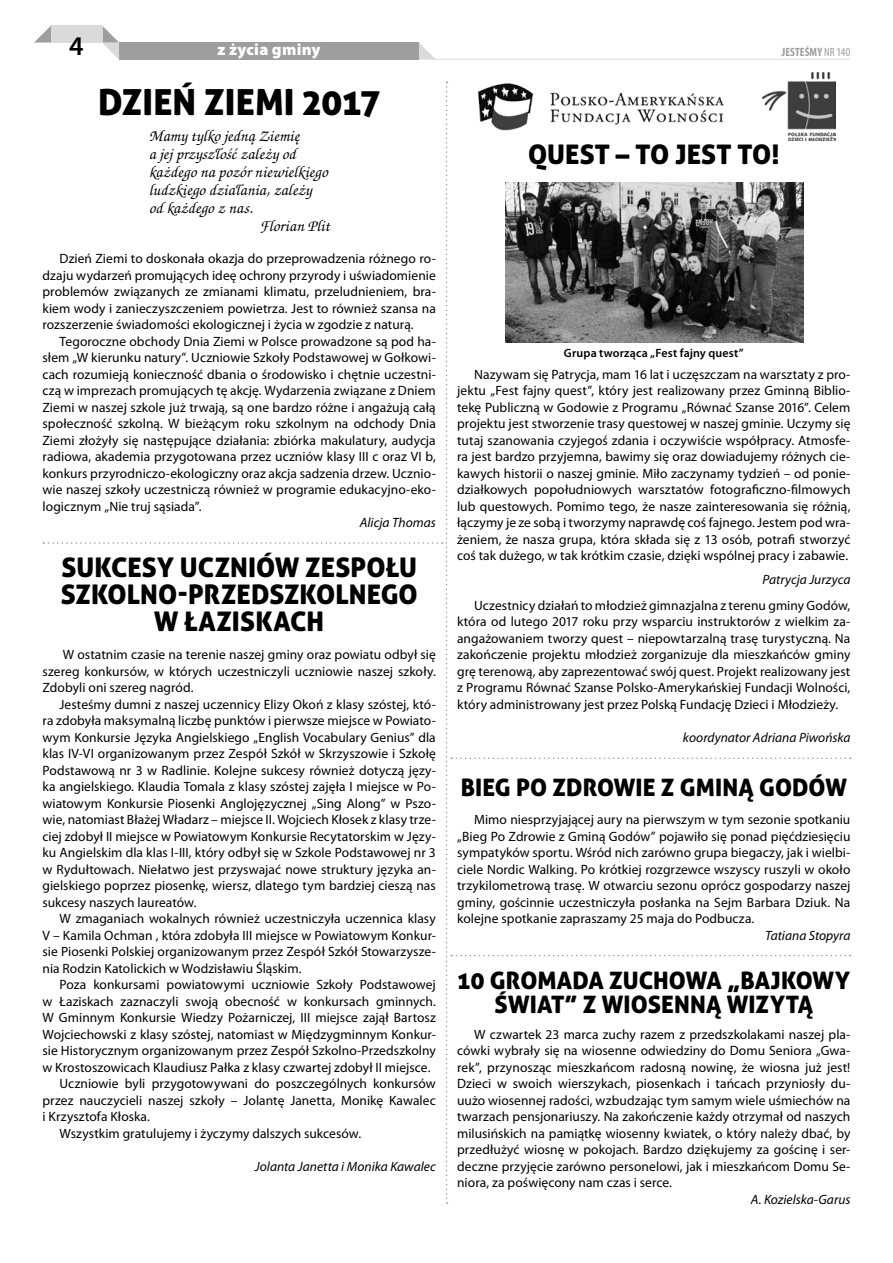
<style>
.page{position:relative;width:893px;height:1263px;background:#fff}
.page>*{position:absolute;margin:0;border:0;box-sizing:border-box;transform-origin:0 0}
.t1{font:36px "Aller Display";letter-spacing:.005em;color:#000}
.t2{font:27px/27px "Aller Display";color:#000;text-align:center}
.t3{font:600 27px "Myriad Pro";color:#000}
.t4{font:24px/24px "Aller Display";letter-spacing:.005em;color:#000;text-align:center}
.t5{font:italic 500 16.5px "Te X Gyre Chorus";letter-spacing:.005em;color:#000}
.t6{font:900 16.5px "Myriad Pro";letter-spacing:.015em;color:#fff}
.t7{font:13.5px/16.5px "Myriad Pro";letter-spacing:.005em;color:#000;text-align:justify}
.t8{font:italic 13.5px "Myriad Pro";color:#000}
.t9{font:600 12px "Myriad Pro";letter-spacing:.01em;color:#000}
.t10{font:700 condensed 12px "Myriad Pro";letter-spacing:.01em;color:#9c9e9f}
.s1{font-weight:400}
</style>
<div class="page">
<div style="left:119px;top:43px;width:300px;height:17px;background:#9c9e9f"></div>
<svg style="left:102px;top:26px;width:17px;height:33px"></svg>
<svg style="left:419px;top:43px;width:17px;height:17px"></svg>
<svg style="left:34px;top:26px;width:17px;height:17px"></svg>
<div style="left:51px;top:26px;width:51px;height:17px;background:#d9dadb"></div>
<hr style="left:432px;top:59px;width:418px;height:1px;background:#d9dadb">
<img style="left:505px;top:183px;width:299px;height:159px">
<img style="left:478px;top:83px;width:246px;height:48px">
<img style="left:763px;top:72px;width:72px;height:68px">
<h2 class="t3" style="left:69px;top:29px;width:16px">4</h2>
<p class="t6" style="left:217px;top:39px;width:105px">z życia gminy</p>
<h1 class="t1" style="left:98px;top:79px;width:284px">DZIEŃ ZIEMI 2017</h1>
<p class="t5" style="left:149px;top:124px;width:152px">Mamy tylko jedną Ziemię</p>
<p class="t5" style="left:149px;top:142px;width:149px">a jej przyszłość zależy od</p>
<p class="t5" style="left:149px;top:160px;width:180px">każdego na pozór niewielkiego</p>
<p class="t5" style="left:149px;top:178px;width:164px">ludzkiego działania, zależy</p>
<p class="t5" style="left:149px;top:196px;width:105px">od każdego z nas.</p>
<p class="t5" style="left:259px;top:214px;width:72px">Florian Plit</p>
<p class="t7" style="left:43px;top:250px;width:395px;text-indent:17px">Dzień Ziemi to doskonała okazja do przeprowadzenia różnego ro&shy;dzaju wydarzeń promujących ideę ochrony przyrody i uświadomienie problemów związanych ze zmianami klimatu, przeludnieniem, bra&shy;kiem wody i zanieczyszczeniem powietrza. Jest to również szansa na rozszerzenie świadomości ekologicznej i życia w zgodzie z naturą.</p>
<p class="t7" style="left:43px;top:333px;width:395px;text-indent:17px">Tegoroczne obchody Dnia Ziemi w Polsce prowadzone są pod ha&shy;słem „W kierunku natury”. Uczniowie Szkoły Podstawowej w Gołkowi&shy;cach rozumieją konieczność dbania o środowisko i chętnie uczestni&shy;czą w imprezach promujących tę akcję. Wydarzenia związane z Dniem Ziemi w naszej szkole już trwają, są one bardzo różne i angażują całą społeczność szkolną. W bieżącym roku szkolnym na odchody Dnia Ziemi złożyły się następujące działania: zbiórka makulatury, audycja radiowa, akademia przygotowana przez uczniów klasy III c oraz VI b, konkurs przyrodniczo-ekologiczny oraz akcja sadzenia drzew. Ucznio&shy;wie naszej szkoły uczestniczą również w programie edukacyjno-eko&shy;logicznym „Nie truj sąsiada”.</p>
<p class="t8" style="left:360px;top:514px;width:78px">Alicja Thomas</p>
<h2 class="t2" style="left:61px;top:553px;width:358px">SUKCESY UCZNIÓW ZESPOŁU<br>SZKOLNO-PRZEDSZKOLNEGO<br>W ŁAZISKACH</h2>
<p class="t7" style="left:43px;top:646px;width:395px;text-indent:20px">W ostatnim czasie na terenie naszej gminy oraz powiatu odbył się szereg konkursów, w których uczestniczyli uczniowie naszej szkoły.<br>Zdobyli oni szereg nagród.</p>
<p class="t7" style="left:43px;top:696px;width:395px;text-indent:17px">Jesteśmy dumni z naszej uczennicy Elizy Okoń z klasy szóstej, któ&shy;ra zdobyła maksymalną liczbę punktów i pierwsze miejsce w Powiato&shy;wym Konkursie Języka Angielskiego „English Vocabulary Genius” dla klas IV-VI organizowanym przez Zespół Szkół w Skrzyszowie i Szkołę Podstawową nr 3 w Radlinie. Kolejne sukcesy również dotyczą języ&shy;ka angielskiego. Klaudia Tomala z klasy szóstej zajęła I miejsce w Po&shy;wiatowym Konkursie Piosenki Anglojęzycznej „Sing Along” w Pszo&shy;wie, natomiast Błażej Władarz – miejsce II. Wojciech Kłosek z klasy trze&shy;ciej zdobył II miejsce w Powiatowym Konkursie Recytatorskim w Języ&shy;ku Angielskim dla klas I-III, który odbył się w Szkole Podstawowej nr 3 w Rydułtowach. Niełatwo jest przyswajać nowe struktury języka an&shy;gielskiego poprzez piosenkę, wiersz, dlatego tym bardziej cieszą nas sukcesy naszych laureatów.</p>
<p class="t7" style="left:43px;top:910px;width:395px;text-indent:17px">W zmaganiach wokalnych również uczestniczyła uczennica klasy V – Kamila Ochman , która zdobyła III miejsce w Powiatowym Konkur&shy;sie Piosenki Polskiej organizowanym przez Zespół Szkół Stowarzysze&shy;nia Rodzin Katolickich w Wodzisławiu Śląskim.</p>
<p class="t7" style="left:60px;top:976px;width:378px">Poza konkursami powiatowymi uczniowie Szkoły Podstawowej</p>
<p class="t7" style="left:43px;top:993px;width:395px">w Łaziskach zaznaczyli swoją obecność w konkursach gminnych.</p>
<p class="t7" style="left:43px;top:1009px;width:395px">W Gminnym Konkursie Wiedzy Pożarniczej, III miejsce zajął Bartosz</p>
<p class="t7" style="left:43px;top:1026px;width:395px">Wojciechowski z klasy szóstej, natomiast w Międzygminnym Konkur-</p>
<p class="t7" style="left:43px;top:1042px;width:395px">sie Historycznym organizowanym przez Zespół Szkolno-Przedszkolny</p>
<p class="t7" style="left:43px;top:1059px;width:389px">w Krostoszowicach Klaudiusz Pałka z klasy czwartej zdobył II miejsce.</p>
<p class="t7" style="left:60px;top:1075px;width:378px">Uczniowie byli przygotowywani do poszczególnych konkursów</p>
<p class="t7" style="left:43px;top:1092px;width:395px">przez nauczycieli naszej szkoły – Jolantę Janetta, Monikę Kawalec</p>
<p class="t7" style="left:43px;top:1108px;width:109px">i Krzysztofa Kłoska.</p>
<p class="t7" style="left:60px;top:1125px;width:303px">Wszystkim gratulujemy i życzymy dalszych sukcesów.</p>
<p class="t8" style="left:255px;top:1158px;width:183px">Jolanta Janetta i Monika Kawalec</p>
<p class="t10" style="left:782px;top:44px;width:70px">JESTEŚMY <span class="s1">nr 140</span></p>
<h2 class="t2" style="left:528px;top:141px;width:253px">QUEST – TO JEST TO!</h2>
<p class="t9" style="left:564px;top:345px;width:181px">Grupa tworząca „Fest fajny quest”</p>
<p class="t7" style="left:457px;top:366px;width:395px;text-indent:17px">Nazywam się Patrycja, mam 16 lat i uczęszczam na warsztaty z pro&shy;jektu „Fest fajny quest”, który jest realizowany przez Gminną Biblio&shy;tekę Publiczną w Godowie z Programu „Równać Szanse 2016”. Celem projektu jest stworzenie trasy questowej w naszej gminie. Uczymy się tutaj szanowania czyjegoś zdania i oczywiście współpracy. Atmosfe&shy;ra jest bardzo przyjemna, bawimy się oraz dowiadujemy różnych cie&shy;kawych historii o naszej gminie. Miło zaczynamy tydzień – od ponie&shy;działkowych popołudniowych warsztatów fotograficzno-filmowych lub questowych. Pomimo tego, że nasze zainteresowania się różnią, łączymy je ze sobą i tworzymy naprawdę coś fajnego. Jestem pod wra&shy;żeniem, że nasza grupa, która składa się z 13 osób, potrafi stworzyć coś tak dużego, w tak krótkim czasie, dzięki wspólnej pracy i zabawie.</p>
<p class="t8" style="left:763px;top:571px;width:89px">Patrycja Jurzyca</p>
<p class="t7" style="left:457px;top:597px;width:395px;text-indent:17px">Uczestnicy działań to młodzież gimnazjalna z terenu gminy Godów, która od lutego 2017 roku przy wsparciu instruktorów z wielkim za&shy;angażowaniem tworzy quest – niepowtarzalną trasę turystyczną. Na zakończenie projektu młodzież zorganizuje dla mieszkańców gminy grę terenową, aby zaprezentować swój quest. Projekt realizowany jest z Programu Równać Szanse Polsko-Amerykańskiej Fundacji Wolności, który administrowany jest przez Polską Fundację Dzieci i Młodzieży.</p>
<p class="t8" style="left:683px;top:729px;width:169px">koordynator Adriana Piwońska</p>
<h3 class="t4" style="left:461px;top:775px;width:388px">BIEG PO ZDROWIE Z GMINĄ GODÓW</h3>
<p class="t7" style="left:457px;top:811px;width:395px;text-indent:17px">Mimo niesprzyjającej aury na pierwszym w tym sezonie spotkaniu „Bieg Po Zdrowie z Gminą Godów” pojawiło się ponad pięćdziesięciu sympatyków sportu. Wśród nich zarówno grupa biegaczy, jak i wielbi&shy;ciele Nordic Walking. Po krótkiej rozgrzewce wszyscy ruszyli w około trzykilometrową trasę. W otwarciu sezonu oprócz gospodarzy naszej gminy, gościnnie uczestniczyła posłanka na Sejm Barbara Dziuk. Na kolejne spotkanie zapraszamy 25 maja do Podbucza.</p>
<p class="t8" style="left:765px;top:927px;width:87px">Tatiana Stopyra</p>
<h3 class="t4" style="left:458px;top:968px;width:394px">10 GROMADA ZUCHOWA „BAJKOWY<br>ŚWIAT” Z WIOSENNĄ WIZYTĄ</h3>
<p class="t7" style="left:457px;top:1026px;width:395px;text-indent:17px">W czwartek 23 marca zuchy razem z przedszkolakami naszej pla&shy;cówki wybrały się na wiosenne odwiedziny do Domu Seniora „Gwa&shy;rek”, przynosząc mieszkańcom radosną nowinę, że wiosna już jest!<br>Dzieci w swoich wierszykach, piosenkach i tańcach przyniosły du&shy;uużo wiosennej radości, wzbudzając tym samym wiele uśmiechów na twarzach pensjonariuszy. Na zakończenie każdy otrzymał od naszych milusińskich na pamiątkę wiosenny kwiatek, o który należy dbać, by przedłużyć wiosnę w pokojach. Bardzo dziękujemy za gościnę i ser&shy;deczne przyjęcie zarówno personelowi, jak i mieszkańcom Domu Se&shy;niora, za poświęcony nam czas i serce.</p>
<p class="t8" style="left:751px;top:1191px;width:101px">A. Kozielska-Garus</p>
</div>
